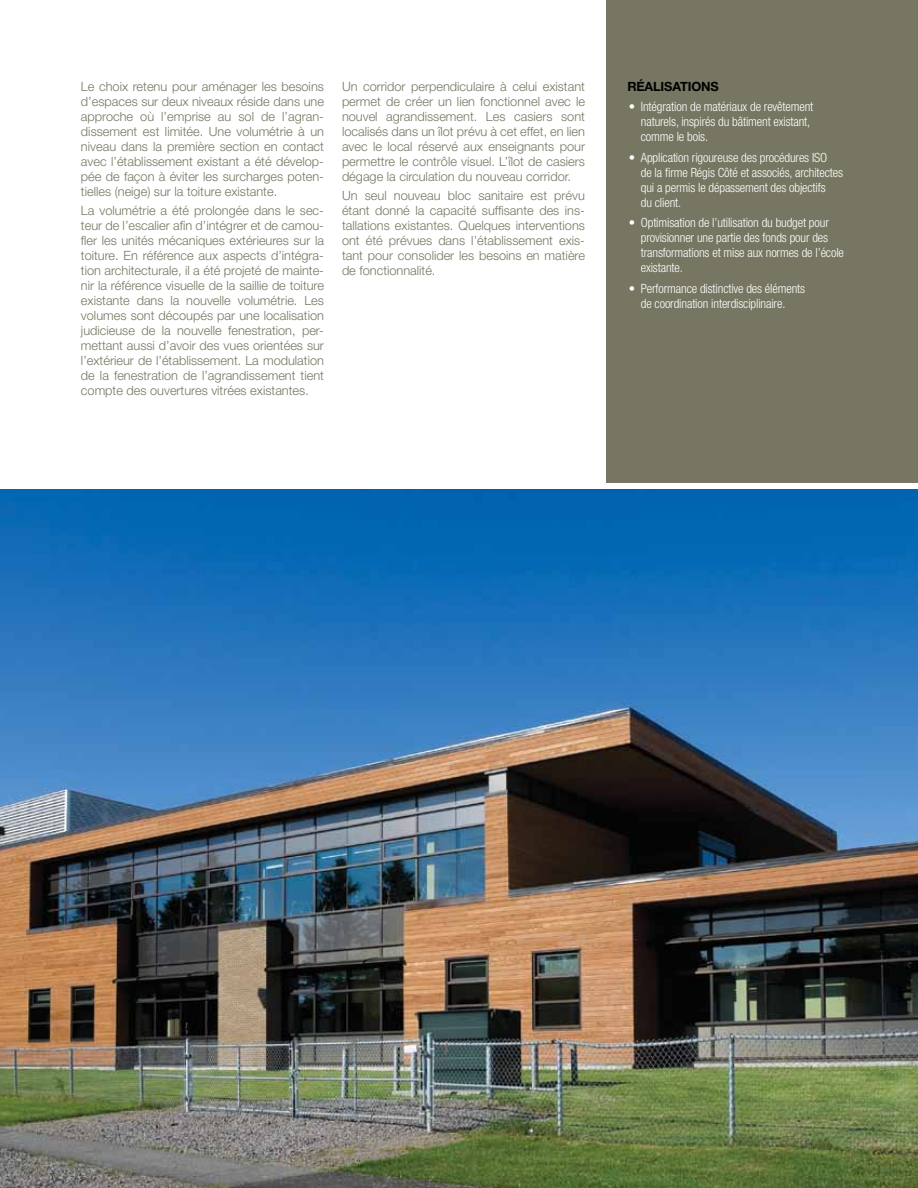
<style>
.page{position:relative;width:918px;height:1188px;background:#fff}
.page>*{position:absolute;margin:0;border:0;box-sizing:border-box;transform-origin:0 0}
.t1{font:300 12.75px/15px "Helvetica Neue";color:#767662;text-align:justify}
.t2{font:300 condensed 12.75px/15px "Helvetica Neue";letter-spacing:-.01em;color:#fff}
.t3{font:700 12.75px "Helvetica Neue";letter-spacing:-.01em;color:#000}
</style>
<div class="page">
<div style="left:606px;top:0;width:312px;height:486px;background:#767662"></div>
<img style="left:0;top:489px;width:918px;height:699px">
<div style="left:0;top:483px;width:918px;height:6px;background:#fff"></div>
<p class="t1" style="left:81px;top:79px;width:245px">Le choix retenu pour aménager les besoins d’espaces sur deux niveaux réside dans une approche où l’emprise au sol de l’agran&shy;dissement est limitée. Une volumétrie à un niveau dans la première section en contact avec l’établissement existant a été dévelop&shy;pée de façon à éviter les surcharges poten&shy;tielles (neige) sur la toiture existante.</p>
<p class="t1" style="left:81px;top:202px;width:245px">La volumétrie a été prolongée dans le sec&shy;teur de l’escalier afin d’intégrer et de camou&shy;fler les unités mécaniques extérieures sur la toiture. En référence aux aspects d’intégra&shy;tion architecturale, il a été projeté de mainte&shy;nir la référence visuelle de la saillie de toiture existante dans la nouvelle volumétrie. Les volumes sont découpés par une localisation judicieuse de la nouvelle fenestration, per&shy;mettant aussi d’avoir des vues orientées sur l’extérieur de l’établissement. La modulation de la fenestration de l’agrandissement tient compte des ouvertures vitrées existantes.</p>
<p class="t1" style="left:342px;top:79px;width:245px">Un corridor perpendiculaire à celui existant permet de créer un lien fonctionnel avec le nouvel agrandissement. Les casiers sont localisés dans un îlot prévu à cet effet, en lien avec le local réservé aux enseignants pour permettre le contrôle visuel. L’îlot de casiers dégage la circulation du nouveau corridor.</p>
<p class="t1" style="left:342px;top:187px;width:245px">Un seul nouveau bloc sanitaire est prévu étant donné la capacité suffisante des ins&shy;tallations existantes. Quelques interventions ont été prévues dans l’établissement exis&shy;tant pour consolider les besoins en matière de fonctionnalité.</p>
<p class="t3" style="left:627px;top:79px;width:93px">RÉALISATIONS</p>
<p class="t2" style="left:641px;top:99px;width:174px;text-indent:-12px">• Intégration de matériaux de revêtement naturels, inspirés du bâtiment existant, comme le bois.</p>
<p class="t2" style="left:641px;top:150px;width:204px;text-indent:-12px">• Application rigoureuse des procédures ISO<br>de la firme Régis Côté et associés, architectes qui a permis le dépassement des objectifs<br>du client.</p>
<p class="t2" style="left:641px;top:215px;width:205px;text-indent:-12px">• Optimisation de l’utilisation du budget pour provisionner une partie des fonds pour des transformations et mise aux normes de l’école existante.</p>
<p class="t2" style="left:641px;top:280px;width:166px;text-indent:-12px">• Performance distinctive des éléments de coordination interdisciplinaire.</p>
</div>
